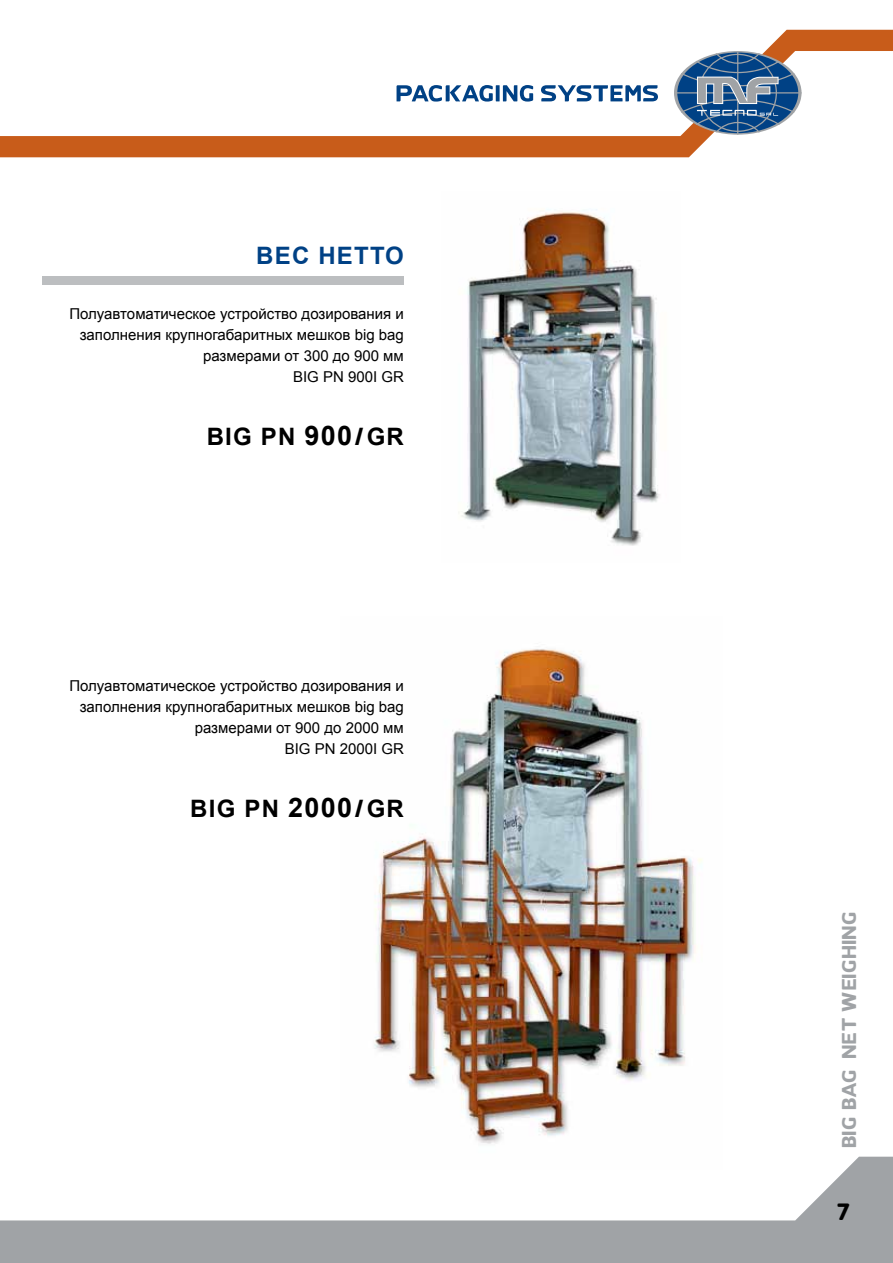
<style>
.page{position:relative;width:893px;height:1263px;background:#fff}
.page>*{position:absolute;margin:0;border:0;box-sizing:border-box;transform-origin:0 0}
.t1{font:700 24px "Arial";letter-spacing:.05em;color:#000}
.t2{font:700 24px "Arial";letter-spacing:.05em;color:#004185}
.t3{font:24px "SK Yfont Thick";color:#000}
.t4{font:18px "SK Yfont Thick";color:#a0a3a6}
.t5{font:15px/21px "Arial";color:#000;text-align:right}
.s1{font-size:27px}
.s2{font-style:italic}
</style>
<div class="page">
<svg style="left:0;top:30px;width:893px;height:127px"></svg>
<svg style="left:0;top:1157px;width:893px;height:106px"></svg>
<svg style="left:397px;top:85px;width:261px;height:17px"></svg>
<img style="left:458px;top:209px;width:202px;height:337px">
<img style="left:340px;top:649px;width:383px;height:520px">
<div style="left:43px;top:276px;width:361px;height:9px;background:#bcbec0"></div>
<svg style="left:674px;top:51px;width:127px;height:84px"></svg>
<h1 class="t2" style="left:256px;top:240px;width:149px">ВЕС НЕТТО</h1>
<p class="t5" style="left:69px;top:304px;width:336px">Полуавтоматическое устройство дозирования и заполнения крупногабаритных мешков big bag размерами от 300 до 900 мм<br>BIG PN 900I GR</p>
<h1 class="t1" style="left:207px;top:420px;width:199px">BIG PN <span class="s1">900</span><span class="s2">I</span>GR</h1>
<p class="t5" style="left:69px;top:676px;width:336px">Полуавтоматическое устройство дозирования и заполнения крупногабаритных мешков big bag размерами от 900 до 2000 мм<br>BIG PN 2000I GR</p>
<h1 class="t1" style="left:190px;top:792px;width:215px">BIG PN <span class="s1">2000</span><span class="s2">I</span>GR</h1>
<p class="t4" style="left:842px;top:1148px;width:236px;rotate:-90deg">BIG BAG Net Weighing</p>
<h1 class="t3" style="left:836px;top:1201px;width:16px">7</h1>
</div>
